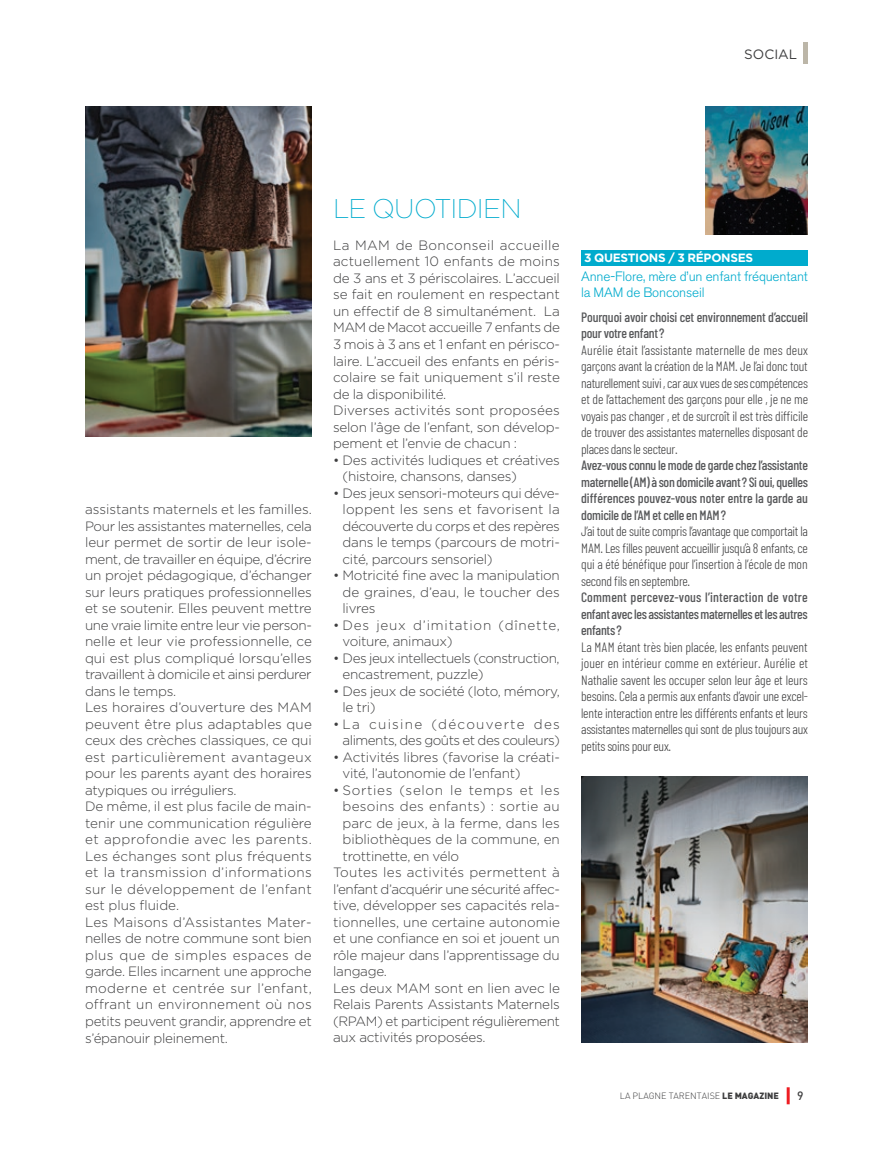
<style>
.page{position:relative;width:893px;height:1149px;background:#fff}
.page>*{position:absolute;margin:0;border:0;box-sizing:border-box;transform-origin:0 0}
.t1{font:200 27px "Gotham";letter-spacing:-.025em;color:#00abcd}
.t2{font:300 13.5px/16.5px "Gotham";letter-spacing:-.015em;color:#3e3e3f}
.t3{font:300 13.5px/16.5px "Barlow Condensed";letter-spacing:-.015em;color:#3e3e3f;text-align:justify}
.t4{font:500 13.5px/16.5px "Barlow Condensed";letter-spacing:-.02em;color:#57585a;text-align:justify}
.t5{font:300 13.5px "Gotham";letter-spacing:.02em;color:#3e3e3f}
.t6{font:300 13.5px/16.5px "Gotham";letter-spacing:-.035em;color:#3e3e3f;text-align:right}
.t7{font:13.5px/16.2px "Akzidenz Grotesk BE Light Os F";letter-spacing:-.01em;color:#00abcd}
.t8{font:300 13.5px/16.5px "Gotham";letter-spacing:.055em;color:#3e3e3f}
.t9{font:300 13.5px "Gotham";letter-spacing:.05em;color:#3e3e3f}
.t10{font:13.5px "Gotham";color:#3e3e3f}
.t11{font:700 12px "Gotham";letter-spacing:-.025em;color:#fff}
.t12{font:500 12px "DIN";color:#3e3e3f}
.t13{font:300 9px "DIN";color:#3e3e3f}
.s1{font-weight:900}
</style>
<div class="page">
<hr style="left:787px;top:1086px;width:3px;height:17px;background:#ee1d23">
<hr style="left:804px;top:43px;width:4px;height:21px;background:#bcb6a8">
<img style="left:705px;top:106px;width:103px;height:128px">
<img style="left:85px;top:106px;width:227px;height:330px">
<img style="left:581px;top:776px;width:227px;height:266px">
<div style="left:581px;top:250px;width:227px;height:15px;background:#00abcd"></div>
<p class="t10" style="left:744px;top:45px;width:55px">SOCIAL</p>
<p class="t2" style="left:85px;top:500px;width:228px">assistants maternels et les familles.<br>Pour les assistantes maternelles, cela leur permet de sortir de leur isole&shy;ment, de travailler en équipe, d’écrire un projet pédagogique, d’échanger sur leurs pratiques professionnelles et se soutenir. Elles peuvent mettre une vraie limite entre leur vie person&shy;nelle et leur vie professionnelle, ce qui est plus compliqué lorsqu’elles travaillent à domicile et ainsi perdurer dans le temps.<br>Les horaires d’ouverture des MAM peuvent être plus adaptables que ceux des crèches classiques, ce qui est particulièrement avantageux pour les parents ayant des horaires atypiques ou irréguliers.<br>De même, il est plus facile de main&shy;tenir une communication régulière et approfondie avec les parents.<br>Les échanges sont plus fréquents et la transmission d’informations sur le développement de l’enfant est plus fluide.<br>Les Maisons d’Assistantes Mater&shy;nelles de notre commune sont bien plus que de simples espaces de garde. Elles incarnent une approche moderne et centrée sur l’enfant, offrant un environnement où nos petits peuvent grandir, apprendre et s’épanouir pleinement.</p>
<h1 class="t1" style="left:333px;top:191px;width:190px">LE QUOTIDIEN</h1>
<p class="t2" style="left:333px;top:236px;width:228px">La MAM de Bonconseil accueille actuellement 10 enfants de moins de 3 ans et 3 périscolaires. L’accueil se fait en roulement en respectant un effectif de 8 simultanément. La MAM de Macot accueille 7 enfants de 3 mois à 3 ans et 1 enfant en périsco&shy;laire. L’accueil des enfants en péris&shy;colaire se fait uniquement s’il reste de la disponibilité.<br>Diverses activités sont proposées selon l’âge de l’enfant, son dévelop&shy;pement et l’envie de chacun :</p>
<p class="t2" style="left:343px;top:451px;width:219px;text-indent:-9px">• Des activités ludiques et créatives (histoire, chansons, danses)</p>
<p class="t2" style="left:343px;top:484px;width:219px;text-align:justify;text-indent:-9px">• Des jeux sensori-moteurs qui déve&shy;loppent les sens et favorisent la découverte du corps et des repères dans le temps (parcours de motri&shy;cité, parcours sensoriel)</p>
<p class="t2" style="left:343px;top:566px;width:219px;text-align:justify;text-indent:-9px">• Motricité fine avec la manipulation de graines, d’eau, le toucher des livres</p>
<p class="t8" style="left:343px;top:616px;width:219px;text-indent:-9px">• Des jeux d’imitation (dînette, voiture, animaux)</p>
<p class="t2" style="left:343px;top:649px;width:219px;text-indent:-9px">• Des jeux intellectuels (construction, encastrement, puzzle)</p>
<p class="t2" style="left:343px;top:682px;width:219px;text-indent:-9px">• Des jeux de société (loto, mémory, le tri)</p>
<p class="t6" style="left:333px;top:715px;width:228px">• La cuisine (découverte des aliments, des goûts et des couleurs)</p>
<p class="t2" style="left:343px;top:748px;width:219px;text-indent:-9px">• Activités libres (favorise la créati&shy;vité, l’autonomie de l’enfant)</p>
<p class="t9" style="left:333px;top:781px;width:228px">• Sorties (selon le temps et les</p>
<p class="t5" style="left:343px;top:797px;width:219px">besoins des enfants) : sortie au</p>
<p class="t2" style="left:343px;top:814px;width:219px">parc de jeux, à la ferme, dans les</p>
<p class="t2" style="left:343px;top:830px;width:219px">bibliothèques de la commune, en</p>
<p class="t2" style="left:343px;top:847px;width:118px">trottinette, en vélo</p>
<p class="t5" style="left:333px;top:863px;width:228px">Toutes les activités permettent à</p>
<p class="t2" style="left:333px;top:880px;width:228px">l’enfant d’acquérir une sécurité affec-</p>
<p class="t2" style="left:333px;top:896px;width:228px">tive, développer ses capacités rela-</p>
<p class="t2" style="left:333px;top:913px;width:228px">tionnelles, une certaine autonomie</p>
<p class="t2" style="left:333px;top:929px;width:228px">et une confiance en soi et jouent un</p>
<p class="t2" style="left:333px;top:946px;width:228px">rôle majeur dans l’apprentissage du</p>
<p class="t2" style="left:333px;top:962px;width:55px">langage.</p>
<p class="t2" style="left:333px;top:979px;width:228px">Les deux MAM sont en lien avec le</p>
<p class="t2" style="left:333px;top:995px;width:228px">Relais Parents Assistants Maternels</p>
<p class="t2" style="left:333px;top:1012px;width:228px">(RPAM) et participent régulièrement</p>
<p class="t2" style="left:333px;top:1028px;width:154px">aux activités proposées.</p>
<p class="t11" style="left:584px;top:250px;width:171px">3 QUESTIONS / 3 RÉPONSES</p>
<p class="t7" style="left:581px;top:268px;width:228px">Anne-Flore, mère d’un enfant fréquentant la MAM de Bonconseil</p>
<p class="t4" style="left:581px;top:308px;width:228px">Pourquoi avoir choisi cet environnement d’accueil pour votre enfant?</p>
<p class="t3" style="left:581px;top:341px;width:229px">Aurélie était l’assistante maternelle de mes deux garçons avant la création de la MAM. Je l’ai donc tout naturellement suivi , car aux vues de ses compétences et de l’attachement des garçons pour elle , je ne me voyais pas changer , et de surcroît il est très difficile de trouver des assistantes maternelles disposant de places dans le secteur.</p>
<p class="t4" style="left:581px;top:456px;width:228px">Avez-vous connu le mode de garde chez l’assistante maternelle (AM) à son domicile avant? Si oui, quelles différences pouvez-vous noter entre la garde au domicile de l’AM et celle en MAM?</p>
<p class="t3" style="left:581px;top:522px;width:228px">J’ai tout de suite compris l’avantage que comportait la MAM. Les filles peuvent accueillir jusqu’à 8 enfants, ce qui a été bénéfique pour l’insertion à l’école de mon second fils en septembre.</p>
<p class="t4" style="left:581px;top:588px;width:228px">Comment percevez-vous l’interaction de votre enfant avec les assistantes maternelles et les autres enfants?</p>
<p class="t3" style="left:581px;top:638px;width:228px">La MAM étant très bien placée, les enfants peuvent jouer en intérieur comme en extérieur. Aurélie et Nathalie savent les occuper selon leur âge et leurs besoins. Cela a permis aux enfants d’avoir une excel&shy;lente interaction entre les différents enfants et leurs assistantes maternelles qui sont de plus toujours aux petits soins pour eux.</p>
<p class="t13" style="left:620px;top:1089px;width:161px">LA PLAGNE TARENTAISE <span class="s1">LE MAGAZINE</span></p>
<p class="t12" style="left:797px;top:1087px;width:8px">9</p>
</div>
